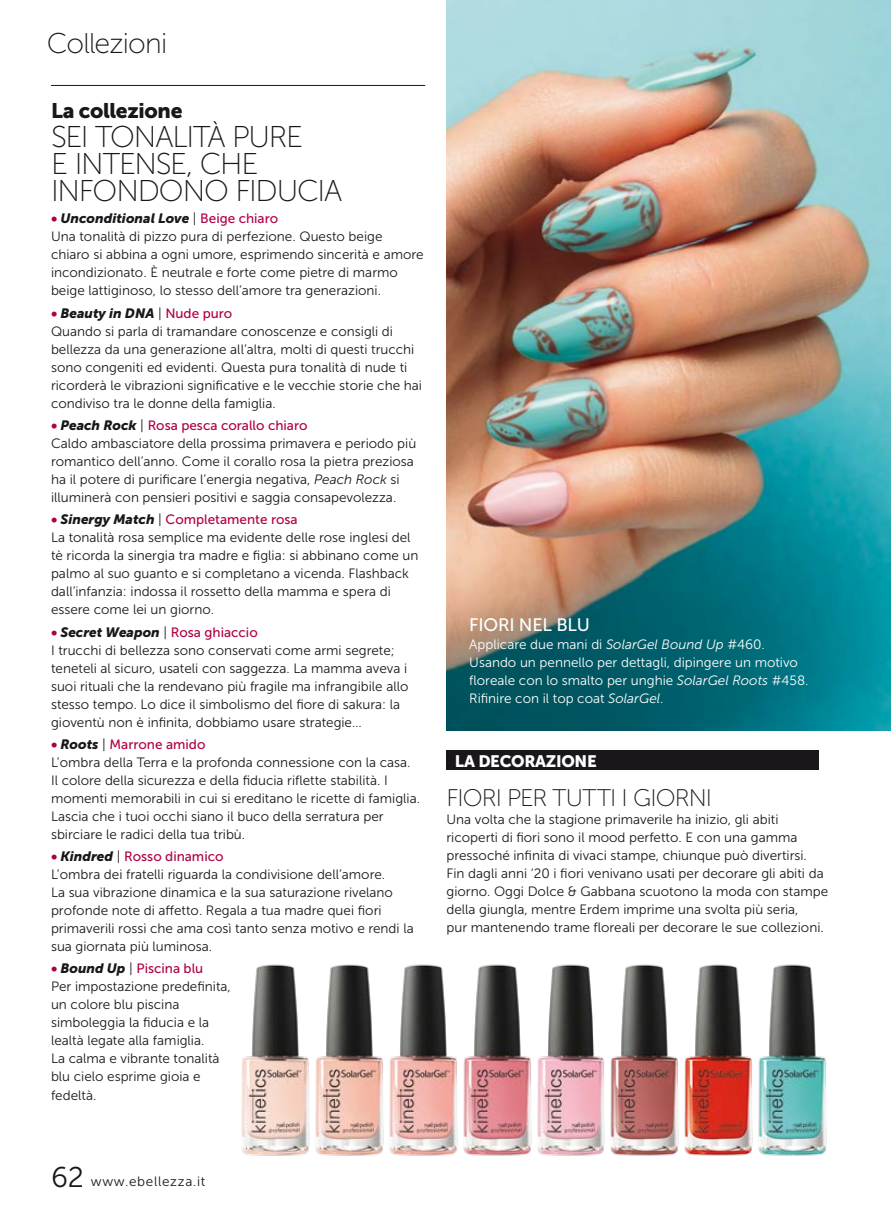
<style>
.page{position:relative;width:893px;height:1221px;background:#fff}
.page>*{position:absolute;margin:0;border:0;box-sizing:border-box;transform-origin:0 0}
.t1{font:30px/27px "Museo Sans 100";letter-spacing:-.04em;color:#1a171c}
.t2{font:28.5px "Museo Sans 100";letter-spacing:-.03em;color:#1a171c}
.t3{font:24px "Museo Sans 100";letter-spacing:-.035em;color:#1a171c}
.t4{font:21px "Museo Sans 900";letter-spacing:-.015em;color:#1a171c}
.t5{font:18px "Museo Sans 500";letter-spacing:-.01em;color:#fff}
.t6{font:16.5px "Museo Sans 900";letter-spacing:-.02em;color:#fff}
.t7{font:13.5px/18px "Museo Sans 300";color:#1a171c}
.t8{font:13.5px/18px "Museo Sans 300";color:#fff}
.t9{font:13.5px "Museo Sans 500";color:#b00046}
.t10{font:italic 13.5px "Museo Sans 900";color:#1a171c}
.t11{font:13.5px "Museo Sans 300";letter-spacing:.05em;color:#1a171c}
.s1{color:#b00046}
.s2{font-family:"Museo Sans 300";font-style:normal}
.s3{font-family:"Museo Sans 500";font-style:normal;color:#b00046}
.s4{font-family:"Museo Sans 900";font-style:italic}
.s5{font-family:"Museo Sans 900";font-style:italic;color:#1a171c}
.s6{font-family:"Museo Sans 300";color:#1a171c}
.s7{font-style:italic}
.s8{font-size:28.5px}
</style>
<div class="page">
<hr style="left:51px;top:85px;width:374px;height:1px;background:#1a171c">
<div style="left:446px;top:750px;width:373px;height:20px;background:#1a171c"></div>
<img style="left:446px;top:0;width:445px;height:730px">
<img style="left:241px;top:964px;width:69px;height:192px">
<img style="left:315px;top:964px;width:69px;height:192px">
<img style="left:389px;top:964px;width:69px;height:192px">
<img style="left:463px;top:964px;width:69px;height:192px">
<img style="left:537px;top:964px;width:68px;height:192px">
<img style="left:610px;top:964px;width:69px;height:192px">
<img style="left:684px;top:964px;width:69px;height:192px">
<img style="left:758px;top:964px;width:69px;height:192px">
<h2 class="t2" style="left:47px;top:28px;width:122px">Collezioni</h2>
<h3 class="t4" style="left:51px;top:99px;width:133px">La collezione</h3>
<h1 class="t1" style="left:51px;top:124px;width:293px">SEI TONALITÀ PURE<br>E INTENSE, CHE<br>INFONDONO FIDUCIA</h1>
<p class="t10" style="left:51px;top:211px;width:229px"><span class="s1">•</span> Unconditional Love <span class="s2">|</span> <span class="s3">Beige chiaro</span></p>
<p class="t7" style="left:51px;top:228px;width:374px">Una tonalità di pizzo pura di perfezione. Questo beige chiaro si abbina a ogni umore, esprimendo sincerità e amore incondizionato. È neutrale e forte come pietre di marmo beige lattiginoso, lo stesso dell’amore tra generazioni.</p>
<p class="t10" style="left:51px;top:305px;width:183px"><span class="s1">•</span> Beauty in DNA <span class="s2">|</span> <span class="s3">Nude puro</span></p>
<p class="t7" style="left:51px;top:322px;width:372px">Quando si parla di tramandare conoscenze e consigli di bellezza da una generazione all’altra, molti di questi trucchi sono congeniti ed evidenti. Questa pura tonalità di nude ti ricorderà le vibrazioni significative e le vecchie storie che hai condiviso tra le donne della famiglia.</p>
<p class="t9" style="left:51px;top:418px;width:258px"><span class="s4">•</span> <span class="s5">Peach Rock</span> <span class="s6">|</span> Rosa pesca corallo chiaro</p>
<p class="t7" style="left:51px;top:434px;width:367px">Caldo ambasciatore della prossima primavera e periodo più romantico dell’anno. Come il corallo rosa la pietra preziosa ha il potere di purificare l’energia negativa, <span class="s7">Peach Rock</span> si illuminerà con pensieri positivi e saggia consapevolezza.</p>
<p class="t9" style="left:51px;top:512px;width:248px"><span class="s4">•</span> <span class="s5">Sinergy Match</span> <span class="s6">|</span> Completamente rosa</p>
<p class="t7" style="left:51px;top:528px;width:369px">La tonalità rosa semplice ma evidente delle rose inglesi del tè ricorda la sinergia tra madre e figlia: si abbinano come un palmo al suo guanto e si completano a vicenda. Flashback dall’infanzia: indossa il rossetto della mamma e spera di essere come lei un giorno.</p>
<p class="t10" style="left:51px;top:624px;width:208px"><span class="s1">•</span> Secret Weapon <span class="s2">|</span> <span class="s3">Rosa ghiaccio</span></p>
<p class="t7" style="left:51px;top:641px;width:359px">I trucchi di bellezza sono conservati come armi segrete; teneteli al sicuro, usateli con saggezza. La mamma aveva i suoi rituali che la rendevano più fragile ma infrangibile allo stesso tempo. Lo dice il simbolismo del fiore di sakura: la gioventù non è infinita, dobbiamo usare strategie…</p>
<p class="t9" style="left:51px;top:736px;width:156px"><span class="s4">•</span> <span class="s5">Roots</span> <span class="s6">|</span> Marrone amido</p>
<p class="t7" style="left:51px;top:753px;width:371px">L’ombra della Terra e la profonda connessione con la casa.<br>Il colore della sicurezza e della fiducia riflette stabilità. I momenti memorabili in cui si ereditano le ricette di famiglia.<br>Lascia che i tuoi occhi siano il buco della serratura per sbirciare le radici della tua tribù.</p>
<p class="t9" style="left:51px;top:849px;width:174px"><span class="s4">•</span> <span class="s5">Kindred</span> <span class="s6">|</span> Rosso dinamico</p>
<p class="t7" style="left:51px;top:865px;width:364px">L’ombra dei fratelli riguarda la condivisione dell’amore.<br>La sua vibrazione dinamica e la sua saturazione rivelano profonde note di affetto. Regala a tua madre quei fiori primaverili rossi che ama così tanto senza motivo e rendi la sua giornata più luminosa.</p>
<p class="t9" style="left:51px;top:961px;width:154px"><span class="s4">•</span> <span class="s5">Bound Up</span> <span class="s6">|</span> Piscina blu</p>
<p class="t7" style="left:51px;top:977px;width:181px">Per impostazione predefinita, un colore blu piscina simboleggia la fiducia e la lealtà legate alla famiglia.<br>La calma e vibrante tonalità blu cielo esprime gioia e fedeltà.</p>
<h3 class="t5" style="left:469px;top:615px;width:122px">FIORI NEL BLU</h3>
<p class="t8" style="left:469px;top:636px;width:341px">Applicare due mani di <span class="s7">SolarGel Bound Up</span> #460.<br>Usando un pennello per dettagli, dipingere un motivo floreale con lo smalto per unghie <span class="s7">SolarGel Roots</span> #458.<br>Rifinire con il top coat <span class="s7">SolarGel</span>.</p>
<p class="t6" style="left:455px;top:751px;width:143px">LA DECORAZIONE</p>
<h3 class="t3" style="left:446px;top:785px;width:267px">FIORI PER TUTTI I GIORNI</h3>
<p class="t7" style="left:446px;top:810px;width:383px">Una volta che la stagione primaverile ha inizio, gli abiti ricoperti di fiori sono il mood perfetto. E con una gamma pressoché infinita di vivaci stampe, chiunque può divertirsi.<br>Fin dagli anni ‘20 i fiori venivano usati per decorare gli abiti da giorno. Oggi Dolce &amp; Gabbana scuotono la moda con stampe della giungla, mentre Erdem imprime una svolta più seria,<br>pur mantenendo trame floreali per decorare le sue collezioni.</p>
<p class="t11" style="left:51px;top:1173px;width:156px"><span class="s8">62</span> www.ebellezza.it</p>
</div>
